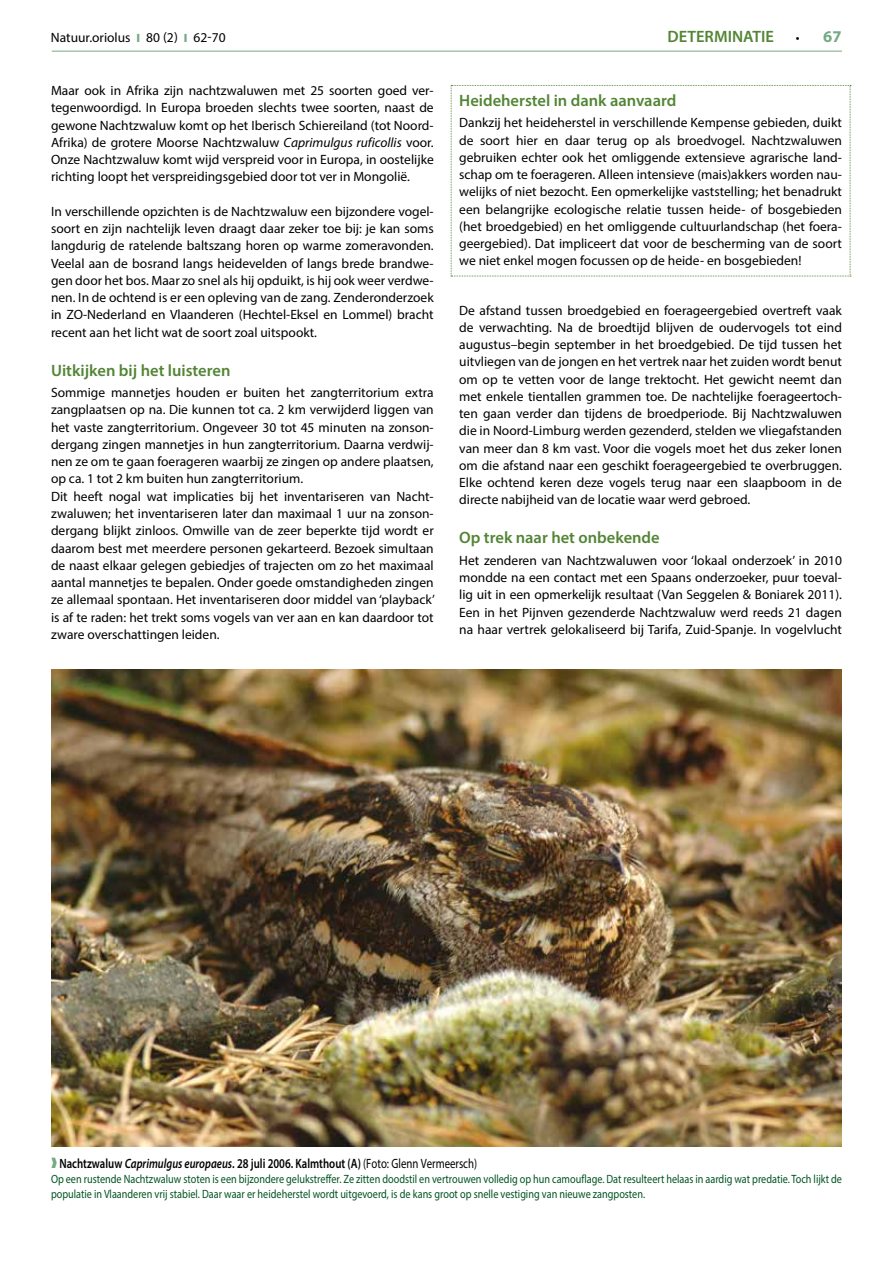
<style>
.page{position:relative;width:893px;height:1263px;background:#fff}
.page>*{position:absolute;margin:0;border:0;box-sizing:border-box;transform-origin:0 0}
.t1{font:600 16.5px "Myriad Pro";color:#538535}
.t2{font:700 16.5px "Myriad Pro";color:#75aa84}
.t3{font:13.5px/17.2px "Myriad Pro";color:#000;text-align:justify}
.t4{font:600 13.5px "Myriad Pro";color:#000;scale:.8 1}
.t5{font:12px/15px "Myriad Pro";color:#005321;scale:.85 1}
.s1{font-weight:900;font-size:12px;color:#75aa84}
.s2{color:#fff}
.s3{font-weight:400;font-size:13.5px;color:#000}
.s4{font-style:italic}
.s5{color:#75aa84}
.s6{font-weight:400}
</style>
<div class="page">
<hr style="left:52px;top:51px;width:790px;height:1px;background:#75aa84">
<img style="left:51px;top:670px;width:791px;height:476px">
<svg style="left:451px;top:85px;width:400px;height:192px"></svg>
<p class="t3" style="left:51px;top:28px;width:169px">Natuur.oriolus <span class="s1">I</span> 80 (2) <span class="s1">I</span> <span class="s2">20 3</span></p>
<p class="t1" style="left:667px;top:25px;width:108px">DETERMINATIE</p>
<p class="t2" style="left:796px;top:25px;width:47px"><span class="s3">•</span> 67</p>
<p class="t3" style="left:193px;top:28px;width:34px">62-70</p>
<p class="t3" style="left:51px;top:82px;width:384px">Maar ook in Afrika zijn nachtzwaluwen met 25 soorten goed ver&shy;tegenwoordigd. In Europa broeden slechts twee soorten, naast de gewone Nachtzwaluw komt op het Iberisch Schiereiland (tot Noord-Afrika) de grotere Moorse Nachtzwaluw <span class="s4">Caprimulgus ruficollis</span> voor.<br>Onze Nachtzwaluw komt wijd verspreid voor in Europa, in oostelijke richting loopt het verspreidingsgebied door tot ver in Mongolië.</p>
<p class="t3" style="left:51px;top:203px;width:384px">In verschillende opzichten is de Nachtzwaluw een bijzondere vogel&shy;soort en zijn nachtelijk leven draagt daar zeker toe bij: je kan soms langdurig de ratelende baltszang horen op warme zomeravonden.<br>Veelal aan de bosrand langs heidevelden of langs brede brandwe&shy;gen door het bos. Maar zo snel als hij opduikt, is hij ook weer verdwe&shy;nen. In de ochtend is er een opleving van de zang. Zenderonderzoek in ZO-Nederland en Vlaanderen (Hechtel-Eksel en Lommel) bracht recent aan het licht wat de soort zoal uitspookt.</p>
<p class="t1" style="left:51px;top:360px;width:181px">Uitkijken bij het luisteren</p>
<p class="t3" style="left:51px;top:384px;width:385px;text-align:left">Sommige mannetjes houden er buiten het zangterritorium extra zangplaatsen op na. Die kunnen tot ca. 2 km verwijderd liggen van het vaste zangterritorium. Ongeveer 30 tot 45 minuten na zonson&shy;dergang zingen mannetjes in hun zangterritorium. Daarna verdwij&shy;nen ze om te gaan foerageren waarbij ze zingen op andere plaatsen, op ca. 1 tot 2 km buiten hun zangterritorium.<br>Dit heeft nogal wat implicaties bij het inventariseren van Nacht&shy;zwaluwen; het inventariseren later dan maximaal 1 uur na zonson&shy;dergang blijkt zinloos. Omwille van de zeer beperkte tijd wordt er daarom best met meerdere personen gekarteerd. Bezoek simultaan de naast elkaar gelegen gebiedjes of trajecten om zo het maximaal aantal mannetjes te bepalen. Onder goede omstandigheden zingen ze allemaal spontaan. Het inventariseren door middel van ‘playback’ is af te raden: het trekt soms vogels van ver aan en kan daardoor tot zware overschattingen leiden.</p>
<p class="t1" style="left:459px;top:90px;width:219px">Heideherstel in dank aanvaard</p>
<p class="t3" style="left:459px;top:114px;width:384px">Dankzij het heideherstel in verschillende Kempense gebieden, duikt de soort hier en daar terug op als broedvogel. Nachtzwaluwen gebruiken echter ook het omliggende extensieve agrarische land&shy;schap om te foerageren. Alleen intensieve (mais)akkers worden nau&shy;welijks of niet bezocht. Een opmerkelijke vaststelling; het benadrukt een belangrijke ecologische relatie tussen heide- of bosgebieden (het broedgebied) en het omliggende cultuurlandschap (het foera&shy;geergebied). Dat impliceert dat voor de bescherming van de soort we niet enkel mogen focussen op de heide- en bosgebieden!</p>
<p class="t3" style="left:459px;top:301px;width:384px">De afstand tussen broedgebied en foerageergebied overtreft vaak de verwachting. Na de broedtijd blijven de oudervogels tot eind augustus–begin september in het broedgebied. De tijd tussen het uitvliegen van de jongen en het vertrek naar het zuiden wordt benut om op te vetten voor de lange trektocht. Het gewicht neemt dan met enkele tientallen grammen toe. De nachtelijke foerageertoch&shy;ten gaan verder dan tijdens de broedperiode. Bij Nachtzwaluwen die in Noord-Limburg werden gezenderd, stelden we vliegafstanden van meer dan 8 km vast. Voor die vogels moet het dus zeker lonen om die afstand naar een geschikt foerageergebied te overbruggen.<br>Elke ochtend keren deze vogels terug naar een slaapboom in de directe nabijheid van de locatie waar werd gebroed.</p>
<p class="t1" style="left:459px;top:527px;width:202px">Op trek naar het onbekende</p>
<p class="t3" style="left:459px;top:551px;width:384px">Het zenderen van Nachtzwaluwen voor ‘lokaal onderzoek’ in 2010 mondde na een contact met een Spaans onderzoeker, puur toeval&shy;lig uit in een opmerkelijk resultaat (Van Seggelen &amp; Boniarek 2011).<br>Een in het Pijnven gezenderde Nachtzwaluw werd reeds 21 dagen na haar vertrek gelokaliseerd bij Tarifa, Zuid-Spanje. In vogelvlucht</p>
<p class="t4" style="left:51px;top:1155px;width:534px"><span class="s5">❱</span> Nachtzwaluw <span class="s4">Caprimulgus europaeus</span>. 28 juli 2006. Kalmthout (A) <span class="s6">(Foto: Glenn Vermeersch)</span></p>
<p class="t5" style="left:51px;top:1171px;width:932px">Op een rustende Nachtzwaluw stoten is een bijzondere gelukstreffer. Ze zitten doodstil en vertrouwen volledig op hun camouflage. Dat resulteert helaas in aardig wat predatie. Toch lijkt de populatie in Vlaanderen vrij stabiel. Daar waar er heideherstel wordt uitgevoerd, is de kans groot op snelle vestiging van nieuwe zangposten.</p>
</div>
